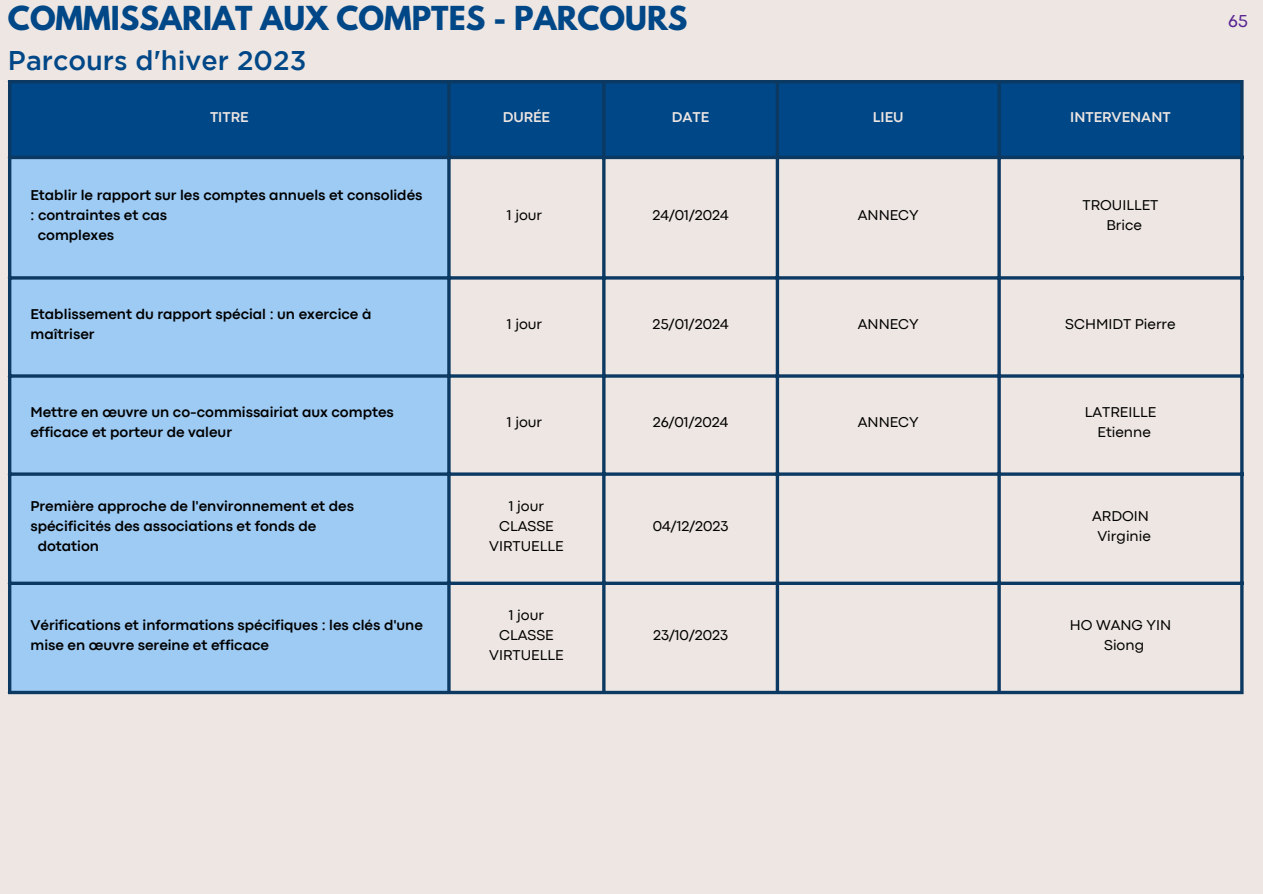
<style>
.page{position:relative;width:1263px;height:894px;background:#fff}
.page>*{position:absolute;margin:0;border:0;box-sizing:border-box;transform-origin:0 0}
.t1{font:700 29.25px "League Spartan";color:#004787}
.t2{font:500 27px "Gotham";color:#004787}
.t3{font:18px "Codec Pro";color:#582492}
.t4{font:700 14.85px/20.2px "Codec Pro";color:#000}
.t5{font:14.85px/20.2px "Codec Pro";color:#000;text-align:center}
.t6{font:700 14.85px "Codec Pro";color:#ede6e2}
</style>
<div class="page">
<div style="left:0;top:0;width:1263px;height:893px;background:#ede6e2"></div>
<div style="left:11px;top:83px;width:1229px;height:73px;background:#004787"></div>
<div style="left:11px;top:159px;width:436px;height:531px;background:#9dcbf4"></div>
<hr style="left:8px;top:83px;width:3px;height:607px;background:#0b3962">
<svg style="left:447px;top:83px;width:4px;height:607px;background:#244f74"></svg>
<hr style="left:602px;top:83px;width:3px;height:607px;background:#0b3962">
<hr style="left:776px;top:83px;width:3px;height:607px;background:#0b3962">
<svg style="left:997px;top:83px;width:4px;height:607px;background:#295073"></svg>
<hr style="left:1240px;top:83px;width:3px;height:607px;background:#0b3962">
<hr style="left:8px;top:80px;width:1235px;height:3px;background:#0b3962">
<hr style="left:8px;top:156px;width:1235px;height:3px;background:#0b3962">
<hr style="left:8px;top:276px;width:1235px;height:3px;background:#0b3962">
<hr style="left:8px;top:374px;width:1235px;height:3px;background:#0b3962">
<hr style="left:8px;top:472px;width:1235px;height:3px;background:#0b3962">
<svg style="left:11px;top:581px;width:1229px;height:4px;background:#295176"></svg>
<svg style="left:8px;top:690px;width:1235px;height:4px;background:#32597c"></svg>
<p class="t1" style="left:8px;top:4px;width:681px">COMMISSARIAT AUX COMPTES - PARCOURS</p>
<p class="t2" style="left:8px;top:50px;width:300px">Parcours d'hiver 2023</p>
<p class="t6" style="left:210px;top:111px;width:40px">TITRE</p>
<p class="t6" style="left:503px;top:111px;width:49px">DURÉE</p>
<p class="t6" style="left:672px;top:111px;width:39px">DATE</p>
<p class="t6" style="left:873px;top:111px;width:32px">LIEU</p>
<p class="t6" style="left:1070px;top:111px;width:102px">INTERVENANT</p>
<p class="t4" style="left:30px;top:186px;width:393px">Etablir le rapport sur les comptes annuels et consolidés : contraintes et cas</p>
<p class="t4" style="left:38px;top:226px;width:78px">complexes</p>
<p class="t5" style="left:507px;top:206px;width:37px">1 jour</p>
<p class="t5" style="left:652px;top:206px;width:78px">24/01/2024</p>
<p class="t5" style="left:858px;top:206px;width:62px">ANNECY</p>
<p class="t5" style="left:1082px;top:196px;width:77px">TROUILLET</p>
<p class="t5" style="left:1106px;top:216px;width:37px">Brice</p>
<p class="t4" style="left:30px;top:305px;width:342px">Etablissement du rapport spécial : un exercice à maîtriser</p>
<p class="t5" style="left:507px;top:315px;width:37px">1 jour</p>
<p class="t5" style="left:653px;top:315px;width:78px">25/01/2024</p>
<p class="t5" style="left:858px;top:315px;width:62px">ANNECY</p>
<p class="t5" style="left:1065px;top:315px;width:112px">SCHMIDT Pierre</p>
<p class="t4" style="left:30px;top:403px;width:365px">Mettre en œuvre un co-commissairiat aux comptes efficace et porteur de valeur</p>
<p class="t5" style="left:507px;top:413px;width:37px">1 jour</p>
<p class="t5" style="left:653px;top:413px;width:77px">26/01/2024</p>
<p class="t5" style="left:858px;top:413px;width:62px">ANNECY</p>
<p class="t4" style="left:30px;top:496px;width:325px">Première approche de l'environnement et des spécificités des associations et fonds de</p>
<p class="t4" style="left:38px;top:537px;width:63px">dotation</p>
<p class="t4" style="left:30px;top:616px;width:394px">Vérifications et informations spécifiques : les clés d'une mise en œuvre sereine et efficace</p>
<p class="t5" style="left:509px;top:496px;width:37px">1 jour</p>
<p class="t5" style="left:489px;top:517px;width:76px">CLASSE<br>VIRTUELLE</p>
<p class="t5" style="left:653px;top:517px;width:77px">04/12/2023</p>
<p class="t5" style="left:509px;top:605px;width:37px">1 jour</p>
<p class="t5" style="left:489px;top:626px;width:76px">CLASSE<br>VIRTUELLE</p>
<p class="t5" style="left:653px;top:626px;width:76px">23/10/2023</p>
<p class="t5" style="left:1085px;top:403px;width:73px">LATREILLE</p>
<p class="t5" style="left:1097px;top:423px;width:55px">Etienne</p>
<p class="t5" style="left:1092px;top:506px;width:58px">ARDOIN</p>
<p class="t5" style="left:1097px;top:527px;width:55px">Virginie</p>
<p class="t5" style="left:1070px;top:616px;width:103px">HO WANG YIN</p>
<p class="t5" style="left:1104px;top:636px;width:41px">Siong</p>
<p class="t3" style="left:1228px;top:15px;width:21px">65</p>
</div>
